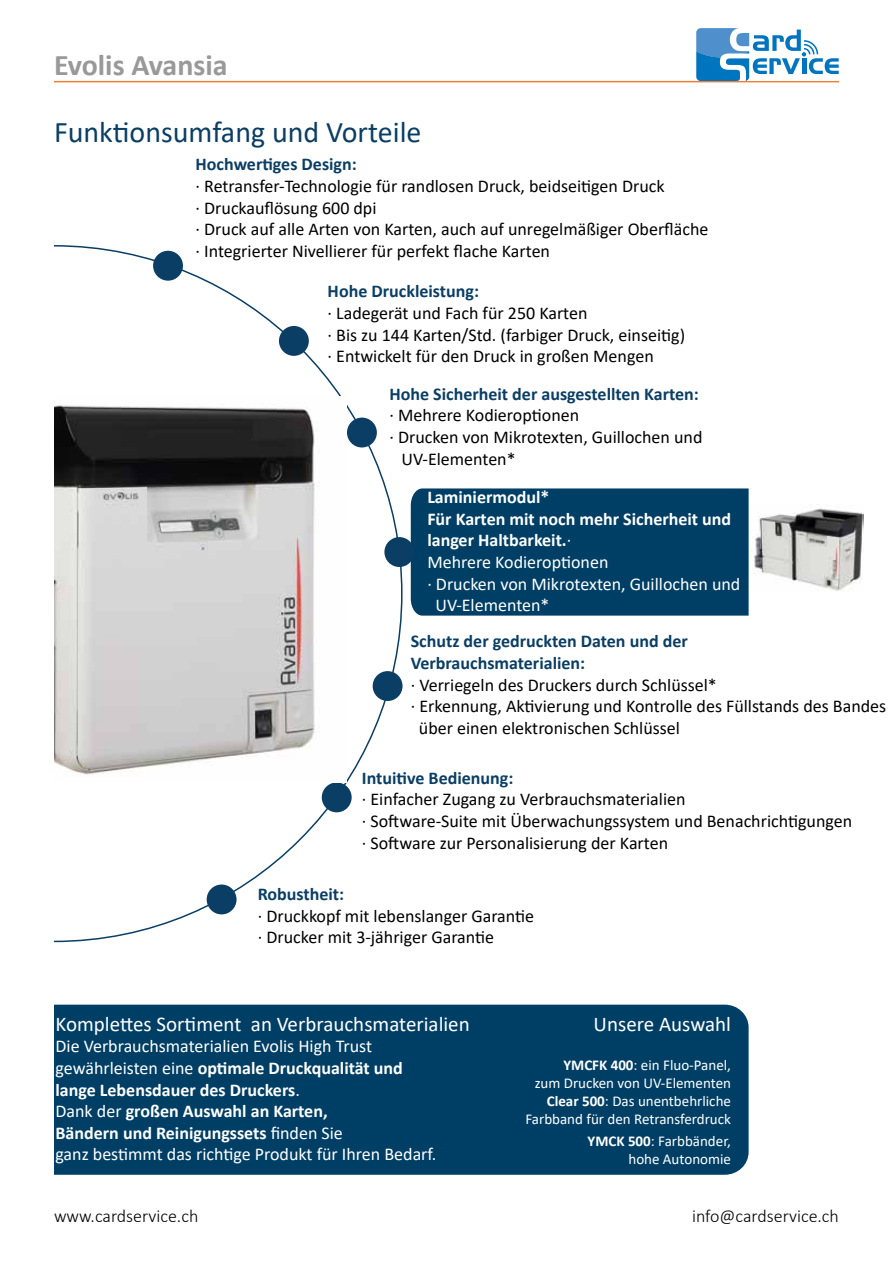
<style>
.page{position:relative;width:893px;height:1263px;background:#fff}
.page>*{position:absolute;margin:0;border:0;box-sizing:border-box;transform-origin:0 0}
.t1{font:30px "Calibri";color:#0a3e64}
.t2{font:700 30px "Calibri";color:#999}
.t3{font:21px "Calibri";color:#fff}
.t4{font:18px/21.6px "Calibri";color:#000}
.t5{font:18px/21.6px "Calibri";color:#fff}
.t6{font:700 18px/21.6px "Calibri";color:#0a3e64}
.t7{font:700 18px "Calibri";color:#fff}
.t8{font:300 18px "Calibri";color:#000}
.t9{font:15px/18px "Calibri";color:#fff;text-align:right}
.s1{font-weight:400}
.s2{font-weight:700}
</style>
<div class="page">
<hr style="left:54px;top:81px;width:785px;height:1px;background:#ee7e34">
<svg style="left:696px;top:28px;width:143px;height:53px"></svg>
<svg style="left:54px;top:245px;width:349px;height:698px"></svg>
<div style="left:153px;top:251px;width:30px;height:30px;background:#0a3e64;border-radius:50%"></div>
<div style="left:279px;top:326px;width:30px;height:30px;background:#0a3e64;border-radius:50%"></div>
<div style="left:347px;top:418px;width:30px;height:29px;background:#0a3e64;border-radius:50%"></div>
<div style="left:411px;top:488px;width:338px;height:128px;background:#003f65"></div>
<div style="left:54px;top:1005px;width:695px;height:170px;background:#003f65"></div>
<div style="left:384px;top:537px;width:30px;height:30px;background:#0a3e64;border-radius:50%"></div>
<div style="left:373px;top:671px;width:30px;height:30px;background:#0a3e64;border-radius:50%"></div>
<div style="left:322px;top:782px;width:30px;height:30px;background:#0a3e64;border-radius:50%"></div>
<div style="left:207px;top:884px;width:30px;height:30px;background:#0a3e64;border-radius:50%"></div>
<img style="left:749px;top:506px;width:114px;height:85px">
<img style="left:54px;top:397px;width:293px;height:385px">
<h1 class="t2" style="left:54px;top:47px;width:175px">Evolis Avansia</h1>
<h1 class="t1" style="left:54px;top:111px;width:369px">Funktionsumfang und Vorteile</h1>
<p class="t6" style="left:196px;top:153px;width:163px">Hochwertiges Design:</p>
<p class="t4" style="left:196px;top:177px;width:514px">∙ Retransfer-Technologie für randlosen Druck, beidseitigen Druck<br>∙ Druckauflösung 600 dpi<br>∙ Druck auf alle Arten von Karten, auch auf unregelmäßiger Oberfläche ∙ Integrierter Nivellierer für perfekt flache Karten</p>
<p class="t6" style="left:328px;top:280px;width:153px">Hohe Druckleistung:</p>
<p class="t4" style="left:328px;top:302px;width:359px">∙ Ladegerät und Fach für 250 Karten<br>∙ Bis zu 144 Karten/Std. (farbiger Druck, einseitig) ∙ Entwickelt für den Druck in großen Mengen</p>
<p class="t6" style="left:389px;top:383px;width:311px">Hohe Sicherheit der ausgestellten Karten:</p>
<p class="t4" style="left:389px;top:404px;width:191px">∙ Mehrere Kodieroptionen</p>
<p class="t4" style="left:389px;top:426px;width:315px">∙ Drucken von Mikrotexten, Guillochen und</p>
<p class="t4" style="left:402px;top:449px;width:116px">UV-Elementen*</p>
<p class="t7" style="left:427px;top:484px;width:124px">Laminiermodul*</p>
<p class="t7" style="left:427px;top:506px;width:305px">Für Karten mit noch mehr Sicherheit und</p>
<p class="t7" style="left:427px;top:528px;width:145px">langer Haltbarkeit.<span class="s1">∙</span></p>
<p class="t5" style="left:427px;top:551px;width:183px">Mehrere Kodieroptionen</p>
<p class="t5" style="left:427px;top:572px;width:315px">∙ Drucken von Mikrotexten, Guillochen und</p>
<p class="t5" style="left:435px;top:596px;width:116px">UV-Elementen*</p>
<p class="t6" style="left:411px;top:630px;width:279px">Schutz der gedruckten Daten und der<br>Verbrauchsmaterialien:</p>
<p class="t4" style="left:411px;top:675px;width:308px">∙ Verriegeln des Druckers durch Schlüssel*</p>
<p class="t4" style="left:411px;top:695px;width:477px">∙ Erkennung, Aktivierung und Kontrolle des Füllstands des Bandes</p>
<p class="t4" style="left:419px;top:718px;width:263px">über einen elektronischen Schlüssel</p>
<p class="t6" style="left:362px;top:767px;width:153px">Intuitive Bedienung:</p>
<p class="t4" style="left:362px;top:790px;width:492px">∙ Einfacher Zugang zu Verbrauchsmaterialien<br>∙ Software-Suite mit Überwachungssystem und Benachrichtigungen ∙ Software zur Personalisierung der Karten</p>
<p class="t6" style="left:258px;top:883px;width:88px">Robustheit:</p>
<p class="t4" style="left:258px;top:904px;width:278px">∙ Druckkopf mit lebenslanger Garantie ∙ Drucker mit 3-jähriger Garantie</p>
<p class="t3" style="left:56px;top:1009px;width:416px">Komplettes Sortiment an Verbrauchsmaterialien</p>
<p class="t5" style="left:56px;top:1035px;width:382px">Die Verbrauchsmaterialien Evolis High Trust gewährleisten eine <span class="s2">optimale Druckqualität und lange Lebensdauer des Druckers</span>.<br>Dank der <span class="s2">großen Auswahl an Karten,<br>Bändern und Reinigungssets</span> finden Sie<br>ganz bestimmt das richtige Produkt für Ihren Bedarf.</p>
<p class="t3" style="left:594px;top:1016px;width:139px">Unsere Auswahl</p>
<p class="t9" style="left:525px;top:1056px;width:207px"><span class="s2">YMCFK 400</span>: ein Fluo-Panel,<br>zum Drucken von UV-Elementen<br><span class="s2">Clear 500</span>: Das unentbehrliche<br>Farbband für den Retransferdruck</p>
<p class="t9" style="left:588px;top:1131px;width:145px"><span class="s2">YMCK 500</span>: Farbbänder, hohe Autonomie</p>
<p class="t8" style="left:54px;top:1210px;width:146px">www.cardservice.ch</p>
<p class="t8" style="left:692px;top:1210px;width:148px">info@cardservice.ch</p>
</div>
